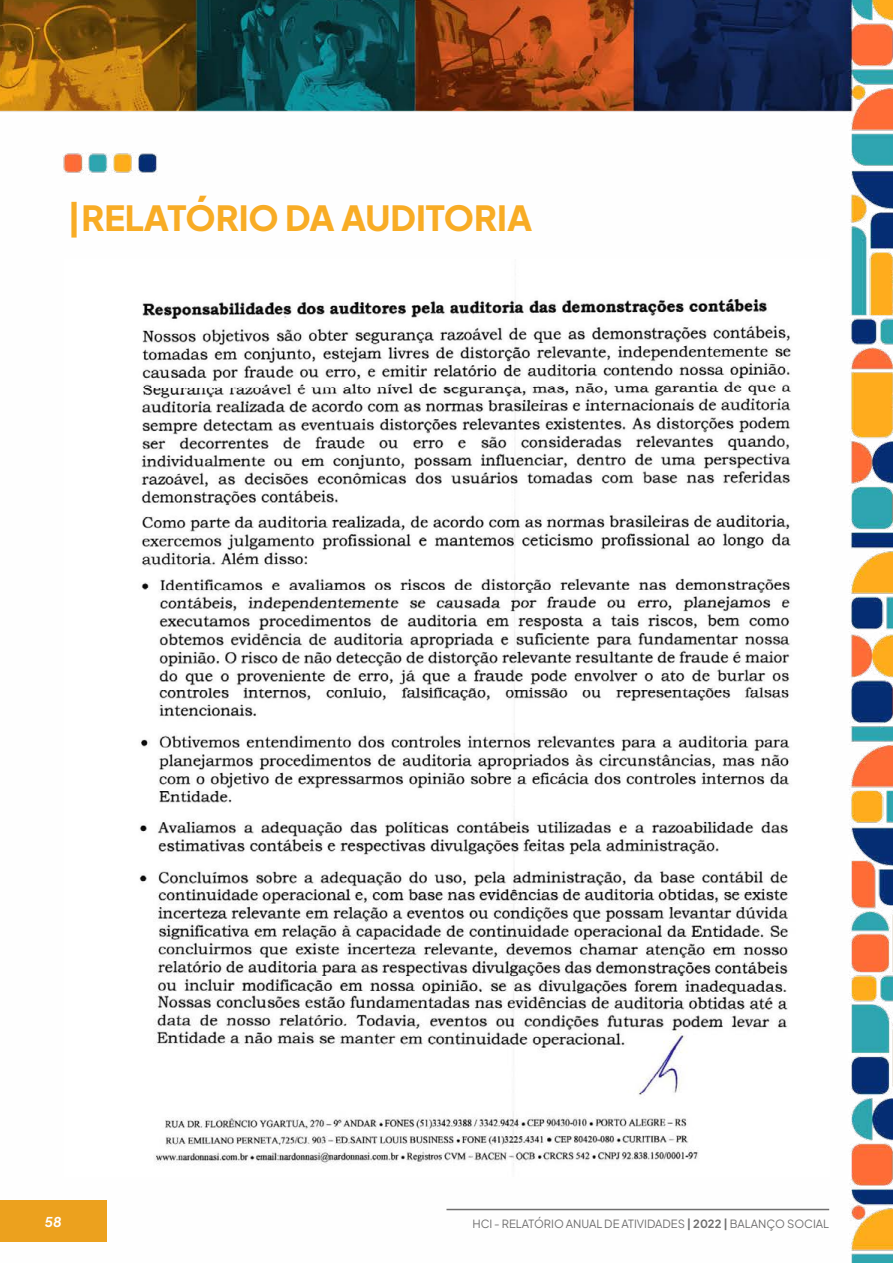
<style>
.page{position:relative;width:893px;height:1263px;background:#fff}
.page>*{position:absolute;margin:0;border:0;box-sizing:border-box;transform-origin:0 0}
.t1{font:800 34.5px "Plus Jakarta Sans";color:#f8ac25}
.t2{font:italic 700 13.5px "Plus Jakarta Sans";color:#fff}
.t3{font:11.25px "Plus Jakarta Sans";color:#706f6f}
.s1{font-weight:700}
</style>
<div class="page">
<img style="left:0;top:0;width:893px;height:1263px">
<hr style="left:446px;top:1209px;width:383px;height:1px;background:#706f6f">
<div style="left:0;top:1201px;width:106px;height:41px;background:#eca11e"></div>
<img style="left:65px;top:259px;width:764px;height:918px">
<h1 class="t1" style="left:67px;top:190px;width:467px">|RELATÓRIO DA AUDITORIA</h1>
<p class="t2" style="left:45px;top:1211px;width:18px">58</p>
<p class="t3" style="left:472px;top:1214px;width:358px">HCI - RELATÓRIO ANUAL DE ATIVIDADES <span class="s1">| 2022 |</span> BALANÇO SOCIAL</p>
</div>
